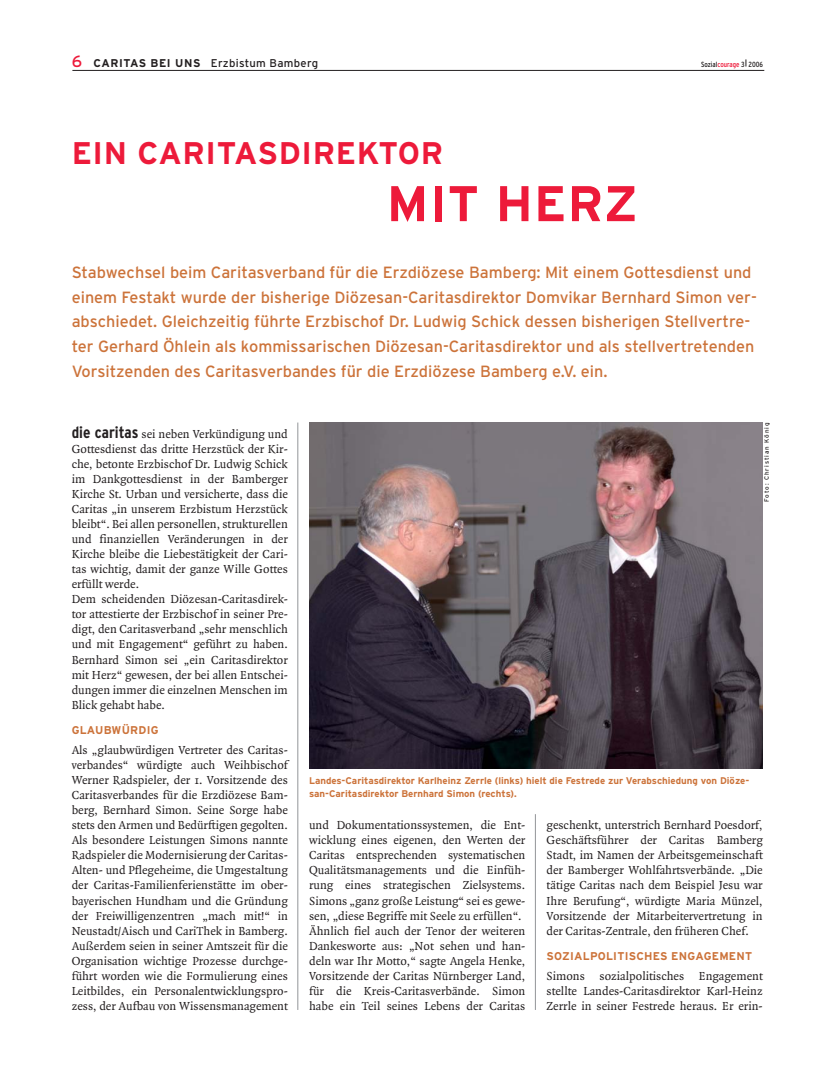
<style>
.page{position:relative;width:814px;height:1079px;background:#fff}
.page>*{position:absolute;margin:0;border:0;box-sizing:border-box;transform-origin:0 0}
.t1{font:700 50px "Interstate";letter-spacing:.02em;color:#ed1a3a}
.t2{font:700 31.25px "Interstate";letter-spacing:.02em;color:#ed1a3a}
.t3{font:16.25px/24.8px "Interstate";color:#cc733a}
.t4{font:12.5px/15px "Quadraat";color:#231f20;text-align:justify}
.t5{font:700 11.25px "Interstate";letter-spacing:.02em;color:#cc733a}
.t6{font:11.25px "Interstate";letter-spacing:.025em;color:#231f20}
.t7{font:700 9.75px/13.2px "Interstate";color:#cc733a}
.t8{font:condensed 7.5px "Interstate";color:#231f20}
.t9{font:6.25px "Interstate";letter-spacing:.15em;color:#231f20}
.s1{font-size:16.25px;color:#ed1a3a}
.s2{font-weight:700}
.s3{color:#ed1a3a}
.s4{font-family:"Interstate";font-weight:700;font-stretch:condensed;font-size:16.25px}
</style>
<div class="page">
<hr style="left:297px;top:422px;width:1px;height:588px;background:#939598">
<hr style="left:535px;top:814px;width:1px;height:196px;background:#939598">
<hr style="left:72px;top:70px;width:692px;height:1px;background:#231f20">
<img style="left:309px;top:422px;width:454px;height:347px">
<p class="t6" style="left:72px;top:58px;width:248px"><span class="s1">6</span> <span class="s2">CARITAS BEI UNS</span> Erzbistum Bamberg</p>
<p class="t8" style="left:701px;top:61px;width:63px">So zi al <span class="s3">cou ra ge</span> 3 2006</p>
<h2 class="t2" style="left:72px;top:142px;width:373px">EIN CARITASDIREKTOR</h2>
<h1 class="t1" style="left:387px;top:185px;width:253px">MIT HERZ</h1>
<p class="t3" style="left:72px;top:261px;width:687px">Stabwechsel beim Caritasverband für die Erzdiözese Bamberg: Mit einem Gottesdienst und einem Festakt wurde der bisherige Diözesan-Caritasdirektor Domvikar Bernhard Simon ver&shy;abschiedet. Gleichzeitig führte Erzbischof Dr. Ludwig Schick dessen bisherigen Stellvertre&shy;ter Gerhard Öhlein als kommissarischen Diözesan-Caritasdirektor und als stellvertretenden Vorsitzenden des Caritasverbandes für die Erzdiözese Bamberg e.V. ein.</p>
<p class="t4" style="left:72px;top:427px;width:218px;text-align:left"><span class="s4">die caritas</span> sei neben Verkündigung und Gottesdienst das dritte Herzstück der Kir&shy;che, betonte Erzbischof Dr. Ludwig Schick im Dankgottesdienst in der Bamberger Kirche St. Urban und versicherte, dass die Caritas „in unserem Erzbistum Herzstück bleibt“. Bei allen personellen, strukturellen und finanziellen Veränderungen in der Kirche bleibe die Liebestätigkeit der Cari&shy;tas wichtig, damit der ganze Wille Gottes erfüllt werde.<br>Dem scheidenden Diözesan-Caritasdirek&shy;tor attestierte der Erzbischof in seiner Pre&shy;digt, den Caritasverband „sehr menschlich und mit Engagement“ geführt zu haben.<br>Bernhard Simon sei „ein Caritasdirektor mit Herz“ gewesen, der bei allen Entschei&shy;dungen immer die einzelnen Menschen im Blick gehabt habe.</p>
<p class="t5" style="left:72px;top:726px;width:88px">GLAUBWÜRDIG</p>
<p class="t4" style="left:72px;top:743px;width:218px">Als „glaubwürdigen Vertreter des Caritas&shy;verbandes“ würdigte auch Weihbischof Werner Radspieler, der 1. Vorsitzende des Caritasverbandes für die Erzdiözese Bam&shy;berg, Bernhard Simon. Seine Sorge habe stets den Armen und Bedürftigen gegolten.<br>Als besondere Leistungen Simons nannte Radspieler die Modernisierung der Caritas-Alten- und Pflegeheime, die Umgestaltung der Caritas-Familienferienstätte im ober&shy;bayerischen Hundham und die Gründung der Freiwilligenzentren „mach mit!“ in Neustadt/Aisch und CariThek in Bamberg.<br>Außerdem seien in seiner Amtszeit für die Organisation wichtige Prozesse durchge&shy;führt worden wie die Formulierung eines Leitbildes, ein Personalentwicklungspro&shy;zess, der Aufbau von Wissensmanagement</p>
<p class="t9" style="left:764px;top:501px;width:81px;rotate:-90deg">Foto: Christian König</p>
<p class="t7" style="left:309px;top:775px;width:442px">Landes-Caritasdirektor Karlheinz Zerrle (links) hielt die Festrede zur Verabschiedung von Diöze&shy;san-Caritasdirektor Bernhard Simon (rechts).</p>
<p class="t4" style="left:309px;top:819px;width:218px;text-align:left">und Dokumentationssystemen, die Ent&shy;wicklung eines eigenen, den Werten der Caritas entsprechenden systematischen Qualitätsmanagements und die Einfüh&shy;rung eines strategischen Zielsystems.<br>Simons „ganz große Leistung“ sei es gewe&shy;sen, „diese Begriffe mit Seele zu erfüllen“.<br>Ähnlich fiel auch der Tenor der weiteren Dankesworte aus: „Not sehen und han&shy;deln war Ihr Motto,“ sagte Angela Henke, Vorsitzende der Caritas Nürnberger Land, für die Kreis-Caritasverbände. Simon habe ein Teil seines Lebens der Caritas</p>
<p class="t4" style="left:546px;top:819px;width:218px">geschenkt, unterstrich Bernhard Poesdorf, Geschäftsführer der Caritas Bamberg Stadt, im Namen der Arbeitsgemeinschaft der Bamberger Wohlfahrtsverbände. „Die tätige Caritas nach dem Beispiel Jesu war Ihre Berufung“, würdigte Maria Münzel, Vorsitzende der Mitarbeitervertretung in der Caritas-Zentrale, den früheren Chef.</p>
<p class="t5" style="left:546px;top:952px;width:207px">SOZIALPOLITISCHES ENGAGEMENT</p>
<p class="t4" style="left:546px;top:969px;width:218px">Simons sozialpolitisches Engagement stellte Landes-Caritasdirektor Karl-Heinz Zerrle in seiner Festrede heraus. Er erin-</p>
</div>
